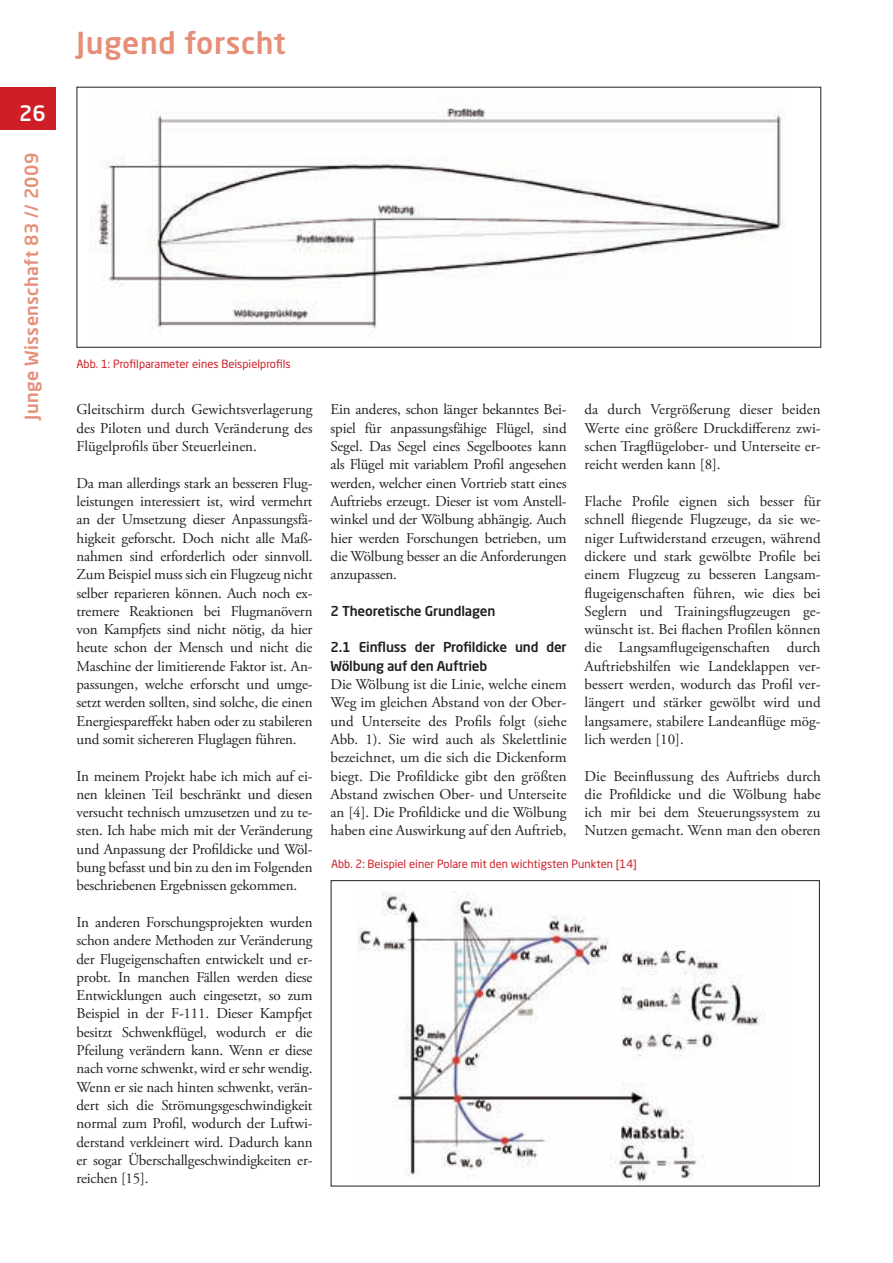
<style>
.page{position:relative;width:893px;height:1263px;background:#fff}
.page>*{position:absolute;margin:0;border:0;box-sizing:border-box;transform-origin:0 0}
.t1{font:500 30px "Neo Sans Std";letter-spacing:.02em;color:#e58f79}
.t2{font:500 21px "Neo Sans Std";color:#fff}
.t3{font:500 18px "Neo Sans Std";letter-spacing:.02em;color:#e58f79}
.t4{font:15px/18.3px "Adobe Garamond Pro";letter-spacing:-.005em;color:#231f20;text-align:justify}
.t5{font:500 13.5px/18.3px "Neo Sans Std";letter-spacing:-.01em;color:#231f20}
.t6{font:11.25px "Neo Sans Std";color:#ce1f27}
</style>
<div class="page">
<div style="left:0;top:87px;width:56px;height:43px;background:#ce1f27"></div>
<img style="left:89px;top:108px;width:696px;height:229px">
<div style="left:77px;top:87px;width:744px;height:261px;border:1px solid #231f20"></div>
<img style="left:358px;top:891px;width:408px;height:292px">
<div style="left:331px;top:880px;width:489px;height:306px;border:1px solid #231f20"></div>
<h2 class="t2" style="left:19px;top:100px;width:28px">26</h2>
<p class="t3" style="left:20px;top:420px;width:268px;rotate:-90deg">Junge Wissenschaft 83 // 2009</p>
<h1 class="t1" style="left:77px;top:24px;width:211px">Jugend forscht</h1>
<p class="t6" style="left:77px;top:357px;width:216px">Abb. 1: Profilparameter eines Beispielprofils</p>
<p class="t4" style="left:77px;top:401px;width:238px">Gleitschirm durch Gewichtsverlagerung des Piloten und durch Veränderung des Flügelprofils über Steuerleinen.</p>
<p class="t4" style="left:77px;top:474px;width:238px">Da man allerdings stark an besseren Flug&shy;leistungen interessiert ist, wird vermehrt an der Umsetzung dieser Anpassungsfä&shy;higkeit geforscht. Doch nicht alle Maß&shy;nahmen sind erforderlich oder sinnvoll.<br>Zum Beispiel muss sich ein Flugzeug nicht selber reparieren können. Auch noch ex&shy;tremere Reaktionen bei Flugmanövern von Kampfjets sind nicht nötig, da hier heute schon der Mensch und nicht die Maschine der limitierende Faktor ist. An&shy;passungen, welche erforscht und umge&shy;setzt werden sollten, sind solche, die einen Energiespareffekt haben oder zu stabileren und somit sichereren Fluglagen führen.</p>
<p class="t4" style="left:77px;top:767px;width:238px">In meinem Projekt habe ich mich auf ei&shy;nen kleinen Teil beschränkt und diesen versucht technisch umzusetzen und zu te&shy;sten. Ich habe mich mit der Veränderung und Anpassung der Profildicke und Wöl&shy;bung befasst und bin zu den im Folgenden beschriebenen Ergebnissen gekommen.</p>
<p class="t4" style="left:77px;top:913px;width:238px">In anderen Forschungsprojekten wurden schon andere Methoden zur Veränderung der Flugeigenschaften entwickelt und er&shy;probt. In manchen Fällen werden diese Entwicklungen auch eingesetzt, so zum Beispiel in der F-111. Dieser Kampfjet besitzt Schwenkflügel, wodurch er die Pfeilung verändern kann. Wenn er diese nach vorne schwenkt, wird er sehr wendig.<br>Wenn er sie nach hinten schwenkt, verän&shy;dert sich die Strömungsgeschwindigkeit normal zum Profil, wodurch der Luftwi&shy;derstand verkleinert wird. Dadurch kann er sogar Überschallgeschwindigkeiten er&shy;reichen [15].</p>
<p class="t4" style="left:331px;top:401px;width:238px">Ein anderes, schon länger bekanntes Bei&shy;spiel für anpassungsfähige Flügel, sind Segel. Das Segel eines Segelbootes kann als Flügel mit variablem Profil angesehen werden, welcher einen Vortrieb statt eines Auftriebs erzeugt. Dieser ist vom Anstell&shy;winkel und der Wölbung abhängig. Auch hier werden Forschungen betrieben, um die Wölbung besser an die Anforderungen anzupassen.</p>
<p class="t5" style="left:331px;top:601px;width:166px">2 Theoretische Grundlagen</p>
<p class="t5" style="left:331px;top:638px;width:238px">2.1 Einfluss der Profildicke und der<br>Wölbung auf den Auftrieb</p>
<p class="t4" style="left:331px;top:676px;width:238px">Die Wölbung ist die Linie, welche einem Weg im gleichen Abstand von der Ober&shy;und Unterseite des Profils folgt (siehe Abb. 1). Sie wird auch als Skelettlinie bezeichnet, um die sich die Dickenform biegt. Die Profildicke gibt den größten Abstand zwischen Ober- und Unterseite an [4]. Die Profildicke und die Wölbung haben eine Auswirkung auf den Auftrieb,</p>
<p class="t4" style="left:585px;top:401px;width:238px">da durch Vergrößerung dieser beiden Werte eine größere Druckdifferenz zwi&shy;schen Tragflügelober- und Unterseite er&shy;reicht werden kann [8].</p>
<p class="t4" style="left:585px;top:493px;width:238px">Flache Profile eignen sich besser für schnell fliegende Flugzeuge, da sie we&shy;niger Luftwiderstand erzeugen, während dickere und stark gewölbte Profile bei einem Flugzeug zu besseren Langsam&shy;flugeigenschaften führen, wie dies bei Seglern und Trainingsflugzeugen ge&shy;wünscht ist. Bei flachen Profilen können die Langsamflugeigenschaften durch Auftriebshilfen wie Landeklappen ver&shy;bessert werden, wodurch das Profil ver&shy;längert und stärker gewölbt wird und langsamere, stabilere Landeanflüge mög&shy;lich werden [10].</p>
<p class="t4" style="left:585px;top:767px;width:238px">Die Beeinflussung des Auftriebs durch die Profildicke und die Wölbung habe ich mir bei dem Steuerungssystem zu Nutzen gemacht. Wenn man den oberen</p>
<p class="t6" style="left:331px;top:857px;width:307px">Abb. 2: Beispiel einer Polare mit den wichtigsten Punkten [14]</p>
</div>
